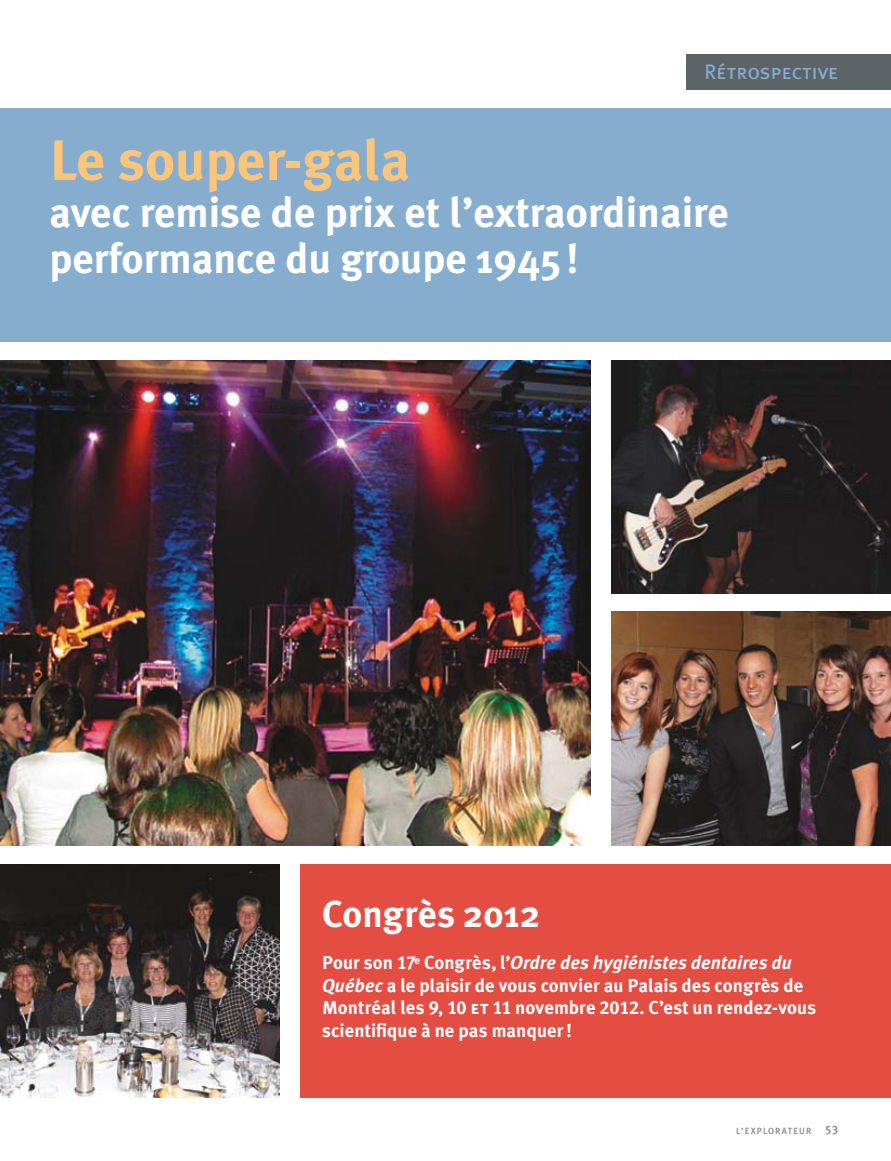
<style>
.page{position:relative;width:891px;height:1161px;background:#fff}
.page>*{position:absolute;margin:0;border:0;box-sizing:border-box;transform-origin:0 0}
.t1{font:700 57px "Meta Plus";color:#fbc57b}
.t2{font:700 42px/46.5px "Meta Plus";color:#fff}
.t3{font:700 37.5px "Meta Plus";color:#fff}
.t4{font:21px "Meta Plus Book Caps";color:#87adce}
.t5{font:700 18.75px/22.5px "Meta Plus";letter-spacing:.005em;color:#fff}
.t6{font:9px "Meta Plus Medium Caps";letter-spacing:.12em;color:#868787}
.s1{font-family:"Meta Plus Bold Caps";font-weight:400}
.s2{font-style:italic}
.s3{font-size:12px}
</style>
<div class="page">
<div style="left:0;top:108px;width:891px;height:234px;background:#87adce"></div>
<img style="left:611px;top:360px;width:280px;height:234px">
<img style="left:0;top:360px;width:590px;height:486px">
<img style="left:611px;top:612px;width:280px;height:234px">
<div style="left:301px;top:864px;width:590px;height:234px;background:#e44d42"></div>
<img style="left:0;top:864px;width:280px;height:234px">
<div style="left:686px;top:54px;width:205px;height:35px;background:#5c6468"></div>
<p class="t4" style="left:704px;top:60px;width:136px">Rétrospective</p>
<h1 class="t1" style="left:50px;top:127px;width:362px">Le souper-gala</h1>
<h2 class="t2" style="left:50px;top:189px;width:681px">avec remise de prix et l’extraordinaire performance du groupe 1945 !</h2>
<h3 class="t3" style="left:322px;top:892px;width:219px">Congrès 2012</h3>
<p class="t5" style="left:322px;top:952px;width:496px">Pour son <span class="s1">17</span><sup>e</sup> Congrès, l’<span class="s2">Ordre des hygiénistes dentaires du Québec</span> a le plaisir de vous convier au Palais des congrès de Montréal les <span class="s1">9, 10 et 11</span> novembre <span class="s1">2012</span>. C’est un rendez-vous scientifique à ne pas manquer!</p>
<p class="t6" style="left:736px;top:1126px;width:103px">L’EXPLORATEUR <span class="s3">53</span></p>
</div>
